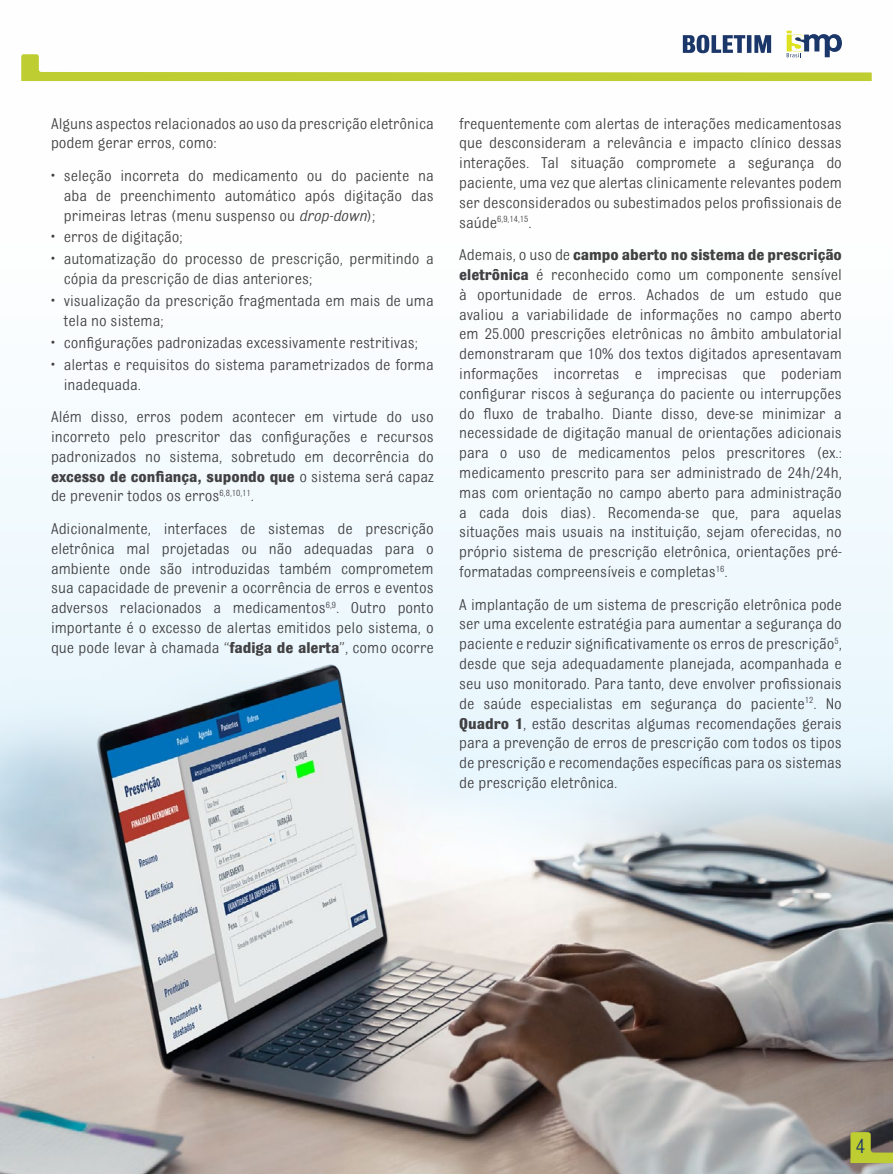
<style>
.page{position:relative;width:893px;height:1174px;background:#f9fdfe}
.page>*{position:absolute;margin:0;border:0;box-sizing:border-box;transform-origin:0 0}
.t1{font:21.6px "Bulldog";color:#1b3668}
.Texto_corrido{font:16.5px/19.8px "Bulldog";color:#414042;text-align:justify}
.Texto_corrido-2{font:9.6px "Bulldog";color:#414042}
.s1{font-style:italic}
.s2{font-weight:700}
.s3{font-size:16.5px}
</style>
<div class="page">
<img style="left:0;top:629px;width:893px;height:545px">
<svg style="left:21px;top:31px;width:851px;height:50px"></svg>
<svg style="left:850px;top:1132px;width:43px;height:31px"></svg>
<p class="Texto_corrido" style="left:51px;top:113px;width:384px">Alguns aspectos relacionados ao uso da prescrição eletrônica podem gerar erros, como:</p>
<p class="Texto_corrido" style="left:64px;top:165px;width:371px;text-indent:-13px">• seleção incorreta do medicamento ou do paciente na aba de preenchimento automático após digitação das primeiras letras (menu suspenso ou <span class="s1">drop-down</span>);</p>
<p class="Texto_corrido" style="left:51px;top:227px;width:133px">• erros de digitação;</p>
<p class="Texto_corrido" style="left:64px;top:249px;width:371px;text-indent:-13px">• automatização do processo de prescrição, permitindo a cópia da prescrição de dias anteriores;</p>
<p class="Texto_corrido" style="left:64px;top:291px;width:371px;text-indent:-13px">• visualização da prescrição fragmentada em mais de uma tela no sistema;</p>
<p class="Texto_corrido" style="left:51px;top:332px;width:368px">• configurações padronizadas excessivamente restritivas;</p>
<p class="Texto_corrido" style="left:64px;top:354px;width:371px;text-indent:-13px">• alertas e requisitos do sistema parametrizados de forma inadequada.</p>
<p class="Texto_corrido" style="left:51px;top:407px;width:384px">Além disso, erros podem acontecer em virtude do uso incorreto pelo prescritor das configurações e recursos padronizados no sistema, sobretudo em decorrência do <span class="s2">excesso de confiança, supondo que</span> o sistema será capaz de prevenir todos os erros<sup>6,8,10,11</sup>.</p>
<p class="Texto_corrido" style="left:51px;top:518px;width:384px">Adicionalmente, interfaces de sistemas de prescrição eletrônica mal projetadas ou não adequadas para o ambiente onde são introduzidas também comprometem sua capacidade de prevenir a ocorrência de erros e eventos adversos relacionados a medicamentos<sup>6,9</sup>. Outro ponto importante é o excesso de alertas emitidos pelo sistema, o que pode levar à chamada “<span class="s2">fadiga de alerta</span>”, como ocorre</p>
<p class="Texto_corrido" style="left:459px;top:113px;width:384px">frequentemente com alertas de interações medicamentosas que desconsideram a relevância e impacto clínico dessas interações. Tal situação compromete a segurança do paciente, uma vez que alertas clinicamente relevantes podem ser desconsiderados ou subestimados pelos profissionais de</p>
<p class="Texto_corrido-2" style="left:459px;top:214px;width:74px"><span class="s3">saúde</span>6,9,14,15<span class="s3">.</span></p>
<p class="Texto_corrido" style="left:459px;top:245px;width:384px">Ademais, o uso de <span class="s2">campo aberto no sistema de prescrição eletrônica</span> é reconhecido como um componente sensível à oportunidade de erros. Achados de um estudo que avaliou a variabilidade de informações no campo aberto em 25.000 prescrições eletrônicas no âmbito ambulatorial demonstraram que 10% dos textos digitados apresentavam informações incorretas e imprecisas que poderiam configurar riscos à segurança do paciente ou interrupções do fluxo de trabalho. Diante disso, deve-se minimizar a necessidade de digitação manual de orientações adicionais para o uso de medicamentos pelos prescritores (ex.: medicamento prescrito para ser administrado de 24h/24h, mas com orientação no campo aberto para administração a cada dois dias). Recomenda-se que, para aquelas situações mais usuais na instituição, sejam oferecidas, no próprio sistema de prescrição eletrônica, orientações pré&shy;formatadas compreensíveis e completas<sup>16</sup>.</p>
<p class="Texto_corrido" style="left:459px;top:594px;width:384px">A implantação de um sistema de prescrição eletrônica pode ser uma excelente estratégia para aumentar a segurança do paciente e reduzir significativamente os erros de prescrição<sup>5</sup>, desde que seja adequadamente planejada, acompanhada e seu uso monitorado. Para tanto, deve envolver profissionais de saúde especialistas em segurança do paciente<sup>12</sup>. No <span class="s2">Quadro 1</span>, estão descritas algumas recomendações gerais para a prevenção de erros de prescrição com todos os tipos de prescrição e recomendações específicas para os sistemas de prescrição eletrônica.</p>
<h1 class="t1" style="left:856px;top:1135px;width:11px">4</h1>
</div>
